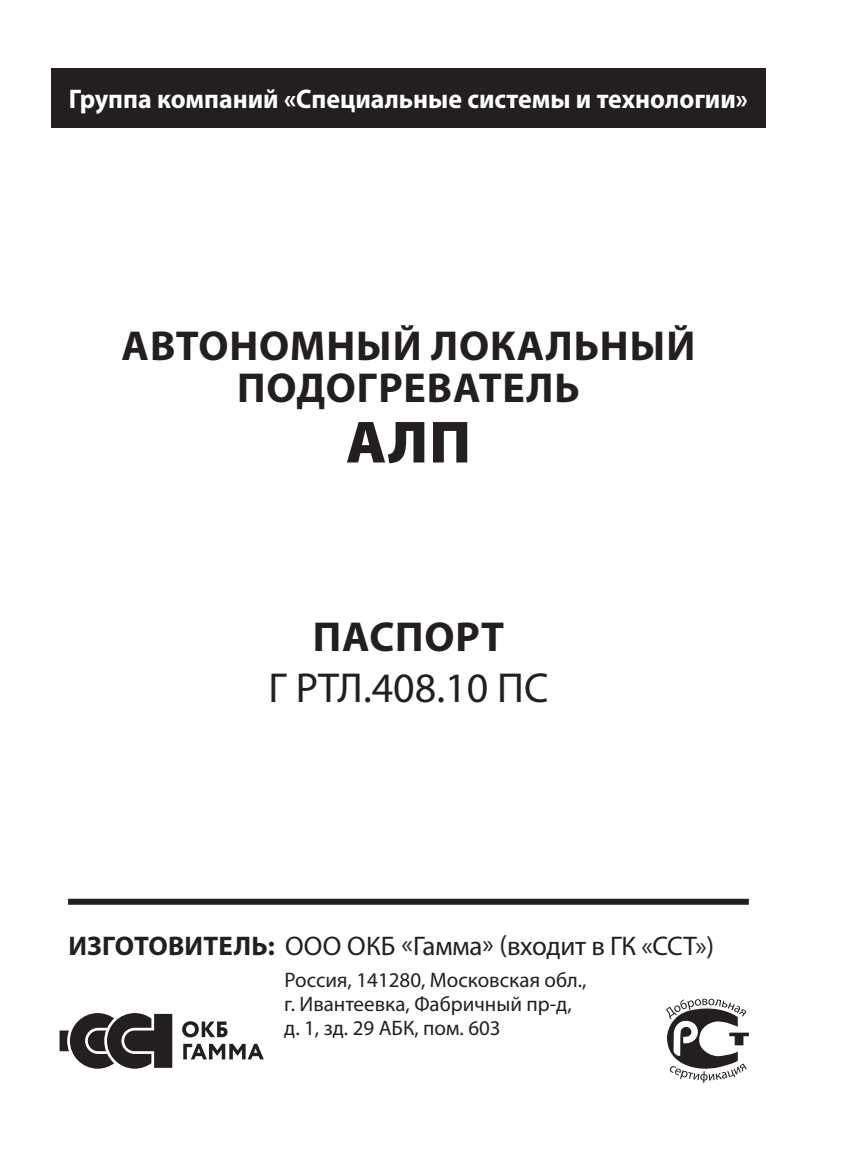
<style>
.page{position:relative;width:851px;height:1174px;background:#fff}
.page>*{position:absolute;margin:0;border:0;box-sizing:border-box;transform-origin:0 0}
.t1{font:900 60px "Myriad Pro";color:#231f20}
.t2{font:700 42px/42px "Myriad Pro";letter-spacing:.02em;color:#231f20;text-align:center}
.t3{font:42px "Myriad Pro";color:#231f20}
.t4{font:700 27px "Myriad Pro";color:#fff;scale:.96 1}
.t5{font:27px "Myriad Pro";letter-spacing:-.01em;color:#231f20}
.t6{font:21px/24px "Myriad Pro";color:#231f20}
.s1{font-weight:700}
</style>
<div class="page">
<div style="left:51px;top:68px;width:714px;height:59px;background:#231f20"></div>
<div style="left:68px;top:898px;width:680px;height:6px;background:#231f20"></div>
<svg style="left:60px;top:1013px;width:112px;height:55px"></svg>
<svg style="left:182px;top:1021px;width:45px;height:16px"></svg>
<svg style="left:183px;top:1043px;width:81px;height:16px"></svg>
<svg style="left:666px;top:998px;width:82px;height:85px"></svg>
<p class="t4" style="left:69px;top:81px;width:708px">Группа компаний «Специальные системы и технологии»</p>
<h2 class="t2" style="left:122px;top:324px;width:575px">АВТОНОМНЫЙ ЛОКАЛЬНЫЙ<br>ПОДОГРЕВАТЕЛЬ</h2>
<h1 class="t1" style="left:346px;top:408px;width:126px">АЛП</h1>
<h2 class="t2" style="left:313px;top:615px;width:193px">ПАСПОРТ</h2>
<h2 class="t3" style="left:268px;top:662px;width:281px">Г РТЛ.408.10 ПС</h2>
<p class="t5" style="left:68px;top:929px;width:647px"><span class="s1">ИЗГОТОВИТЕЛЬ:</span> ООО ОКБ «Гамма» (входит в ГК «ССТ»)</p>
<p class="t6" style="left:284px;top:968px;width:304px">Россия, 141280, Московская обл., г. Ивантеевка, Фабричный пр-д, д. 1, зд. 29 АБК, пом. 603</p>
</div>
